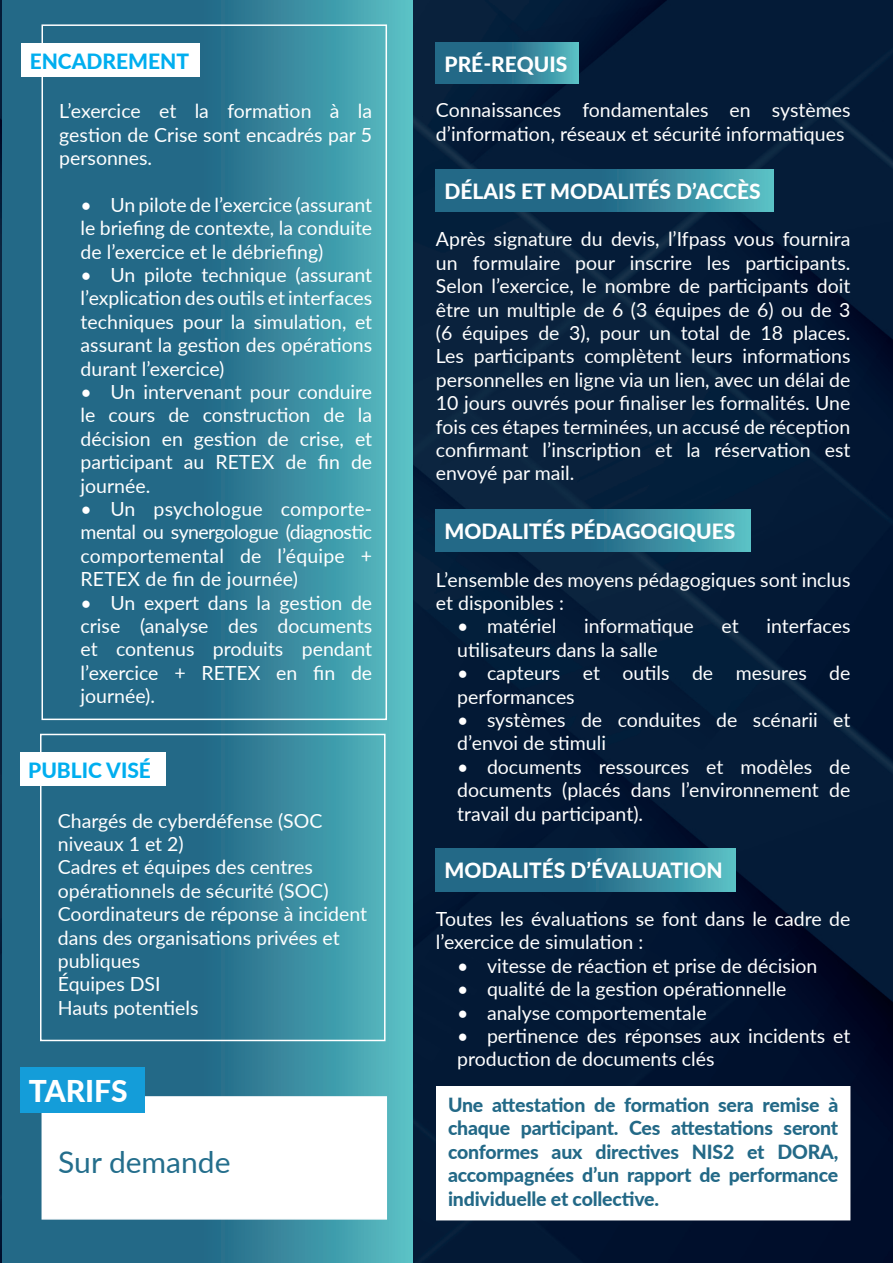
<style>
.page{position:relative;width:893px;height:1263px;background:#fff}
.page>*{position:absolute;margin:0;border:0;box-sizing:border-box;transform-origin:0 0}
.t1{font:30px "Lato";color:#246e8c}
.t2{font:800 30px "Lato";color:#fff}
.t3{font:800 21px "Lato";color:#fff}
.t4{font:800 21px "Lato";color:#00aeef}
.t5{font:19.5px/23.4px "Lato";color:#fff;text-align:justify}
.t6{font:800 19.5px/23.4px "Lato";letter-spacing:-.01em;color:#236987;text-align:justify}
</style>
<div class="page">
<img style="left:0;top:0;width:893px;height:1263px">
<svg style="left:2px;top:0;width:410px;height:1263px;background:#317f97"></svg>
<div style="left:42px;top:24px;width:345px;height:696px;border:2px solid #fff"></div>
<div style="left:21px;top:43px;width:178px;height:34px;background:#fff"></div>
<div style="left:42px;top:1096px;width:345px;height:123px;background:#fff"></div>
<div style="left:20px;top:1067px;width:125px;height:46px;background:#149dd9"></div>
<svg style="left:436px;top:43px;width:142px;height:41px;background:#307e96"></svg>
<svg style="left:436px;top:170px;width:338px;height:41px;background:#307e96"></svg>
<div style="left:40px;top:734px;width:346px;height:307px;border:2px solid #fff"></div>
<div style="left:20px;top:752px;width:145px;height:34px;background:#fff"></div>
<svg style="left:436px;top:510px;width:314px;height:41px;background:#307e96"></svg>
<svg style="left:436px;top:848px;width:300px;height:44px;background:#307e96"></svg>
<div style="left:436px;top:1086px;width:414px;height:134px;background:#fff"></div>
<p class="t4" style="left:30px;top:45px;width:161px">ENCADREMENT</p>
<p class="t5" style="left:59px;top:99px;width:314px">L’exercice et la formation à la gestion de Crise sont encadrés par 5 personnes.</p>
<p class="t5" style="left:81px;top:192px;width:293px">• Un pilote de l’exercice (assurant le briefing de contexte, la conduite de l’exercice et le débriefing)</p>
<p class="t5" style="left:81px;top:262px;width:293px">• Un pilote technique (assurant l’explication des outils et interfaces techniques pour la simulation, et assurant la gestion des opérations durant l’exercice)</p>
<p class="t5" style="left:81px;top:379px;width:293px">• Un intervenant pour conduire le cours de construction de la décision en gestion de crise, et participant au RETEX de fin de journée.</p>
<p class="t5" style="left:81px;top:496px;width:293px">• Un psychologue comporte&shy;mental ou synergologue (diagnostic comportemental de l’équipe + RETEX de fin de journée)</p>
<p class="t5" style="left:81px;top:590px;width:293px">• Un expert dans la gestion de crise (analyse des documents et contenus produits pendant l’exercice + RETEX en fin de journée).</p>
<p class="t4" style="left:28px;top:755px;width:124px">PUBLIC VISÉ</p>
<p class="t5" style="left:58px;top:808px;width:311px;text-align:left">Chargés de cyberdéfense (SOC niveaux 1 et 2)<br>Cadres et équipes des centres opérationnels de sécurité (SOC)<br>Coordinateurs de réponse à incident dans des organisations privées et publiques<br>Équipes DSI<br>Hauts potentiels</p>
<h1 class="t2" style="left:29px;top:1069px;width:100px">TARIFS</h1>
<h1 class="t1" style="left:58px;top:1141px;width:174px">Sur demande</h1>
<p class="t3" style="left:444px;top:48px;width:124px">PRÉ-REQUIS</p>
<p class="t5" style="left:436px;top:98px;width:416px">Connaissances fondamentales en systèmes d’information, réseaux et sécurité informatiques</p>
<p class="t3" style="left:444px;top:175px;width:318px">DÉLAIS ET MODALITÉS D’ACCÈS</p>
<p class="t5" style="left:436px;top:227px;width:416px">Après signature du devis, l’Ifpass vous fournira un formulaire pour inscrire les participants.<br>Selon l’exercice, le nombre de participants doit être un multiple de 6 (3 équipes de 6) ou de 3 (6 équipes de 3), pour un total de 18 places.<br>Les participants complètent leurs informations personnelles en ligne via un lien, avec un délai de 10 jours ouvrés pour finaliser les formalités. Une fois ces étapes terminées, un accusé de réception confirmant l’inscription et la réservation est envoyé par mail.</p>
<p class="t3" style="left:444px;top:516px;width:292px">MODALITÉS PÉDAGOGIQUES</p>
<p class="t5" style="left:436px;top:567px;width:416px">L’ensemble des moyens pédagogiques sont inclus et disponibles :</p>
<p class="t5" style="left:457px;top:614px;width:101px">• matériel</p>
<p class="t5" style="left:584px;top:614px;width:111px">informatique</p>
<p class="t5" style="left:721px;top:614px;width:19px">et</p>
<p class="t5" style="left:766px;top:614px;width:86px">interfaces</p>
<p class="t5" style="left:457px;top:637px;width:202px">utilisateurs dans la salle</p>
<p class="t5" style="left:457px;top:661px;width:395px">• capteurs et outils de mesures de performances</p>
<p class="t5" style="left:457px;top:707px;width:395px">• systèmes de conduites de scénarii et d’envoi de stimuli</p>
<p class="t5" style="left:457px;top:754px;width:395px">• documents ressources et modèles de documents (placés dans l’environnement de travail du participant).</p>
<p class="t3" style="left:444px;top:855px;width:280px">MODALITÉS D’ÉVALUATION</p>
<p class="t5" style="left:436px;top:906px;width:416px">Toutes les évaluations se font dans le cadre de l’exercice de simulation :</p>
<p class="t5" style="left:457px;top:953px;width:362px">• vitesse de réaction et prise de décision</p>
<p class="t5" style="left:457px;top:976px;width:331px">• qualité de la gestion opérationnelle</p>
<p class="t5" style="left:457px;top:1000px;width:251px">• analyse comportementale</p>
<p class="t5" style="left:457px;top:1023px;width:395px">• pertinence des réponses aux incidents et production de documents clés</p>
<p class="t6" style="left:448px;top:1092px;width:392px">Une attestation de formation sera remise à chaque participant. Ces attestations seront conformes aux directives NIS2 et DORA, accompagnées d’un rapport de performance individuelle et collective.</p>
</div>
